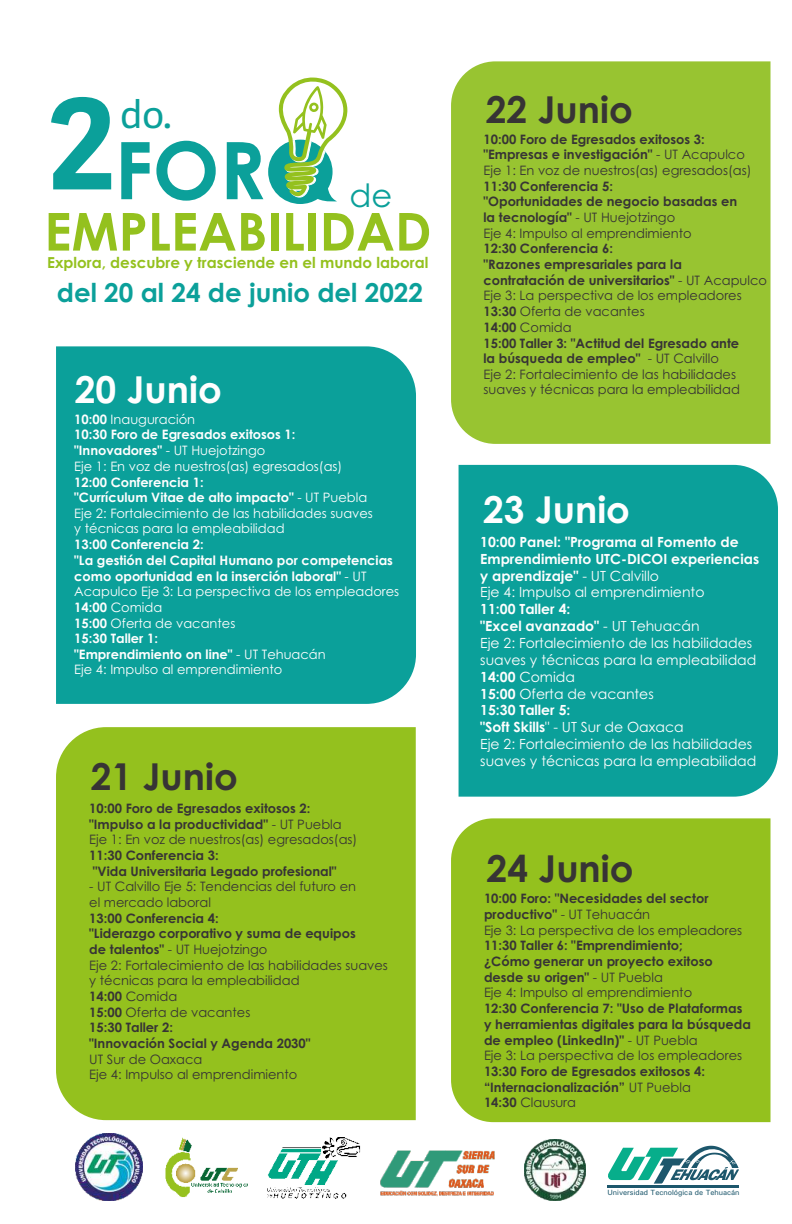
<style>
.page{position:relative;width:792px;height:1224px;background:#fff}
.page>*{position:absolute;margin:0;border:0;box-sizing:border-box;transform-origin:0 0}
.t1{font:700 79.5px "Century Gothic";color:#0ba09a}
.t2{font:700 52.3px "Century Gothic";color:#94c11e}
.t3{font:38.5px "Adelle Sans";color:#0ba09a}
.t4{font:700 37.1px "Century Gothic";color:#373435}
.t5{font:700 37.1px "Century Gothic";color:#fefefe}
.t6{font:32.1px "Century Gothic";color:#0ba09a}
.t7{font:700 26px "Century Gothic";color:#0ba09a}
.t8{font:700 15.2px "Century Gothic";color:#94c11e}
.t9{font:14px/16.8px "Century Gothic";color:#fefefe}
.t10{font:700 14px/16.9px "Century Gothic";color:#fefefe}
.t11{font:700 13px/15.7px "Century Gothic";color:#373435}
.t12{font:13px/15.7px "Century Gothic";color:#373435}
.t13{font:700 13px/15.7px "Century Gothic";color:#fefefe}
.t14{font:13px/15.6px "Century Gothic";color:#fefefe}
.t15{font:500 7.5px "Univers";color:#1d576c}
.s1{font-family:"Adelle Sans";font-size:125.5px}
.s2{font-weight:700}
.s3{font-weight:400}
</style>
<div class="page">
<div style="left:451px;top:818px;width:320px;height:304px;background:#94c11e"></div>
<div style="left:459px;top:465px;width:319px;height:332px;background:#0ba09a"></div>
<div style="left:451px;top:61px;width:320px;height:383px;background:#98c431"></div>
<div style="left:56px;top:346px;width:360px;height:358px;background:#0ba09a"></div>
<svg style="left:268px;top:77px;width:80px;height:127px"></svg>
<img style="left:268px;top:1138px;width:92px;height:60px">
<img style="left:524px;top:1140px;width:61px;height:61px">
<img style="left:380px;top:1150px;width:115px;height:46px">
<img style="left:75px;top:1133px;width:67px;height:68px">
<img style="left:165px;top:1137px;width:83px;height:61px">
<hr style="left:608px;top:1185px;width:131px;height:1px;background:#1d576c">
<hr style="left:608px;top:1188px;width:131px;height:1px;background:#1d576c">
<svg style="left:608px;top:1145px;width:131px;height:39px"></svg>
<div style="left:56px;top:727px;width:360px;height:393px;background:#94c11e"></div>
<h1 class="t1" style="left:48px;top:140px;width:286px"><span class="s1">2</span>FORO</h1>
<h3 class="t3" style="left:120px;top:99px;width:53px">do.</h3>
<h3 class="t6" style="left:350px;top:183px;width:44px">de</h3>
<h2 class="t2" style="left:44px;top:211px;width:389px">EMPLEABILIDAD</h2>
<p class="t8" style="left:47px;top:257px;width:383px">Explora, descubre y trasciende en el mundo laboral</p>
<h3 class="t7" style="left:57px;top:282px;width:368px">del 20 al 24 de junio del 2022</h3>
<h3 class="t5" style="left:75px;top:376px;width:149px">20 Junio</h3>
<p class="t14" style="left:74px;top:413px;width:270px"><span class="s2">10:00</span> Inauguración<br><span class="s2">10:30 Foro de Egresados exitosos 1: "Innovadores"</span> - UT Huejotzingo<br>Eje 1: En voz de nuestros(as) egresados(as)</p>
<p class="t14" style="left:74px;top:475px;width:300px"><span class="s2">12:00 Conferencia 1:<br>"Currículum Vitae de alto impacto"</span> - UT Puebla Eje 2: Fortalecimiento de las habilidades suaves y técnicas para la empleabilidad</p>
<p class="t13" style="left:74px;top:538px;width:327px">13:00 Conferencia 2:<br>"La gestión del Capital Humano por competencias como oportunidad en la inserción laboral" <span class="s3">- UT<br>Acapulco Eje 3: La perspectiva de los empleadores<br></span>14:00 <span class="s3">Comida<br></span>15:00 <span class="s3">Oferta de vacantes<br></span>15:30 Taller 1:<br>"Emprendimiento on line" <span class="s3">- UT Tehuacán<br>Eje 4: Impulso al emprendimiento</span></p>
<h3 class="t4" style="left:91px;top:763px;width:148px">21 Junio</h3>
<p class="t11" style="left:89px;top:802px;width:270px">10:00 Foro de Egresados exitosos 2: "Impulso a la productividad" <span class="s3">- UT Puebla<br>Eje 1: En voz de nuestros(as) egresados(as)</span></p>
<p class="t11" style="left:89px;top:849px;width:249px">11:30 Conferencia 3:<br>"Vida Universitaria Legado profesional"</p>
<p class="t12" style="left:89px;top:880px;width:268px">- UT Calvillo Eje 5: Tendencias del futuro en el mercado laboral</p>
<p class="t11" style="left:89px;top:911px;width:300px">13:00 Conferencia 4:<br>"Liderazgo corporativo y suma de equipos<br>de talentos" <span class="s3">- UT Huejotzingo<br>Eje 2: Fortalecimiento de las habilidades suaves y técnicas para la empleabilidad<br></span>14:00 <span class="s3">Comida<br></span>15:00 <span class="s3">Oferta de vacantes<br></span>15:30 Taller 2:<br>"Innovación Social y Agenda 2030"</p>
<p class="t12" style="left:89px;top:1052px;width:210px">UT Sur de Oaxaca<br>Eje 4: Impulso al emprendimiento</p>
<h3 class="t4" style="left:486px;top:96px;width:148px">22 Junio</h3>
<p class="t11" style="left:484px;top:132px;width:270px">10:00 Foro de Egresados exitosos 3: "Empresas e investigación" <span class="s3">- UT Acapulco<br>Eje 1: En voz de nuestros(as) egresados(as)</span></p>
<p class="t11" style="left:484px;top:179px;width:255px">11:30 Conferencia 5:<br>"Oportunidades de negocio basadas en la tecnología" <span class="s3">- UT Huejotzingo<br>Eje 4: Impulso al emprendimiento</span></p>
<p class="t12" style="left:484px;top:242px;width:285px"><span class="s2">12:30 Conferencia 6:<br>"Razones empresariales para la<br>contratación de universitarios"</span> - UT Acapulco Eje 3: La perspectiva de los empleadores <span class="s2">13:30</span> Oferta de vacantes<br><span class="s2">14:00</span> Comida<br><span class="s2">15:00 Taller 3: "Actitud del Egresado ante<br>la búsqueda de empleo"</span> - UT Calvillo<br>Eje 2: Fortalecimiento de las habilidades suaves y técnicas para la empleabilidad</p>
<h3 class="t5" style="left:483px;top:495px;width:148px">23 Junio</h3>
<p class="t10" style="left:480px;top:534px;width:280px">10:00 Panel: "Programa al Fomento de Emprendimiento UTC-DICOI experiencias y aprendizaje" <span class="s3">- UT Calvillo<br>Eje 4: Impulso al emprendimiento</span></p>
<p class="t9" style="left:480px;top:602px;width:278px"><span class="s2">11:00 Taller 4:<br>"Excel avanzado"</span> - UT Tehuacán<br>Eje 2: Fortalecimiento de las habilidades suaves y técnicas para la empleabilidad<br><span class="s2">14:00</span> Comida<br><span class="s2">15:00</span> Oferta de vacantes<br><span class="s2">15:30 Taller 5:<br>"Soft Skills</span>" - UT Sur de Oaxaca<br>Eje 2: Fortalecimiento de las habilidades suaves y técnicas para la empleabilidad</p>
<h3 class="t4" style="left:487px;top:854px;width:148px">24 Junio</h3>
<p class="t12" style="left:484px;top:892px;width:260px"><span class="s2">10:00 Foro: "Necesidades del sector productivo"</span> - UT Tehuacán<br>Eje 3: La perspectiva de los empleadores</p>
<p class="t11" style="left:484px;top:939px;width:230px">11:30 Taller 6: "Emprendimiento; ¿Cómo generar un proyecto exitoso desde su origen" <span class="s3">- UT Puebla<br>Eje 4: Impulso al emprendimiento</span></p>
<p class="t11" style="left:484px;top:1002px;width:269px">12:30 Conferencia 7: "Uso de Plataformas y herramientas digitales para la búsqueda de empleo (LinkedIn)" <span class="s3">- UT Puebla<br>Eje 3: La perspectiva de los empleadores</span></p>
<p class="t11" style="left:484px;top:1065px;width:223px">13:30 Foro de Egresados exitosos 4: “Internacionalización” <span class="s3">UT Puebla<br></span>14:30 <span class="s3">Clausura</span></p>
<p class="t15" style="left:608px;top:1190px;width:133px">Universidad Tecnológica de Tehuacán</p>
</div>
